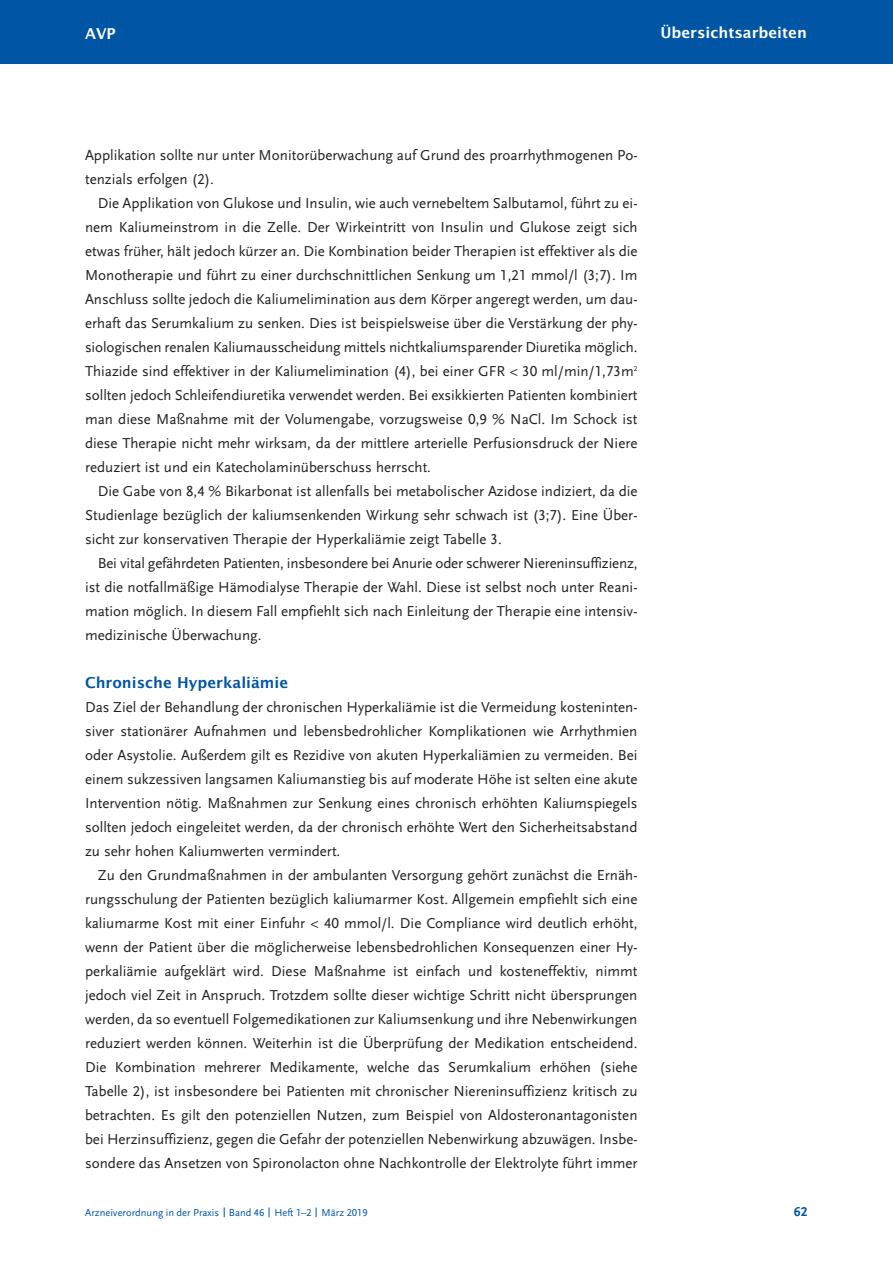
<style>
.page{position:relative;width:893px;height:1263px;background:#fff}
.page>*{position:absolute;margin:0;border:0;box-sizing:border-box;transform-origin:0 0}
.t1{font:15px/24px "Scala Sans LF";color:#231f20;text-align:justify}
.t2{font:600 15px "Lucida Sans";color:#0155a5}
.t3{font:600 15px "Lucida Sans";color:#fff}
.t4{font:700 13.5px "Scala Sans LF";color:#0155a5}
.t5{font:10.5px "Scala Sans LF";color:#0155a5}
</style>
<div class="page">
<div style="left:0;top:0;width:892px;height:64px;background:#0155a5"></div>
<p class="t3" style="left:85px;top:25px;width:32px">AVP</p>
<p class="t3" style="left:660px;top:24px;width:148px">Übersichtsarbeiten</p>
<p class="t1" style="left:85px;top:143px;width:554px">applikation sollte nur unter Monitorüberwachung auf Grund des proarrhythmogenen po&shy;tenzials erfolgen (2).</p>
<p class="t1" style="left:85px;top:191px;width:554px;text-indent:13px">die applikation von Glukose und insulin, wie auch vernebeltem Salbutamol, führt zu ei&shy;nem kaliumeinstrom in die Zelle. der Wirkeintritt von insulin und Glukose zeigt sich etwas früher, hält jedoch kürzer an. die kombination beider therapien ist effektiver als die Monotherapie und führt zu einer durchschnittlichen Senkung um 1,21 mmol/l (3;7). im anschluss sollte jedoch die kaliumelimination aus dem körper angeregt werden, um dau&shy;erhaft das Serumkalium zu senken. dies ist beispielsweise über die Verstärkung der phy&shy;siologischen renalen kaliumausscheidung mittels nichtkaliumsparender diuretika möglich. thiazide sind effektiver in der kaliumelimination (4), bei einer GFr &lt; 30 ml/min/1,73m<sup>2 </sup>sollten jedoch Schleifendiuretika verwendet werden. Bei exsikkierten patienten kombiniert man diese Maßnahme mit der Volumengabe, vorzugsweise 0,9 % nacl. im Schock ist diese therapie nicht mehr wirksam, da der mittlere arterielle perfusionsdruck der niere reduziert ist und ein katecholaminüberschuss herrscht.</p>
<p class="t1" style="left:85px;top:479px;width:554px;text-indent:13px">die Gabe von 8,4 % Bikarbonat ist allenfalls bei metabolischer azidose indiziert, da die Studienlage bezüglich der kaliumsenkenden Wirkung sehr schwach ist (3;7). Eine Über&shy;sicht zur konservativen therapie der hyperkaliämie zeigt tabelle 3.</p>
<p class="t1" style="left:85px;top:551px;width:554px;text-indent:13px">Bei vital gefährdeten patienten, insbesondere bei anurie oder schwerer niereninsuffizienz, ist die notfallmäßige hämodialyse therapie der Wahl. diese ist selbst noch unter reani&shy;mation möglich. in diesem Fall empfiehlt sich nach Einleitung der therapie eine intensiv&shy;medizinische Überwachung.</p>
<p class="t2" style="left:85px;top:674px;width:205px">Chronische Hyperkaliämie</p>
<p class="t1" style="left:85px;top:695px;width:554px">das Ziel der Behandlung der chronischen hyperkaliämie ist die Vermeidung kosteninten&shy;siver stationärer aufnahmen und lebensbedrohlicher komplikationen wie arrhythmien oder asystolie. außerdem gilt es rezidive von akuten hyperkaliämien zu vermeiden. Bei einem sukzessiven langsamen kaliumanstieg bis auf moderate höhe ist selten eine akute intervention nötig. Maßnahmen zur Senkung eines chronisch erhöhten kaliumspiegels sollten jedoch eingeleitet werden, da der chronisch erhöhte Wert den Sicherheitsabstand zu sehr hohen kaliumwerten vermindert.</p>
<p class="t1" style="left:85px;top:863px;width:554px;text-indent:13px">Zu den Grundmaßnahmen in der ambulanten Versorgung gehört zunächst die Ernäh&shy;rungsschulung der patienten bezüglich kaliumarmer kost. allgemein empfiehlt sich eine kaliumarme kost mit einer Einfuhr &lt; 40 mmol/l. die compliance wird deutlich erhöht, wenn der patient über die möglicherweise lebensbedrohlichen konsequenzen einer hy&shy;perkaliämie aufgeklärt wird. diese Maßnahme ist einfach und kosteneffektiv, nimmt jedoch viel Zeit in anspruch. trotzdem sollte dieser wichtige Schritt nicht übersprungen werden, da so eventuell Folgemedikationen zur kaliumsenkung und ihre nebenwirkungen reduziert werden können. Weiterhin ist die Überprüfung der Medikation entscheidend. die kombination mehrerer Medikamente, welche das Serumkalium erhöhen (siehe tabelle 2), ist insbesondere bei patienten mit chronischer niereninsuffizienz kritisch zu betrachten. Es gilt den potenziellen nutzen, zum Beispiel von aldosteronantagonisten bei herzinsuffizienz, gegen die Gefahr der potenziellen nebenwirkung abzuwägen. insbe&shy;sondere das ansetzen von Spironolacton ohne nachkontrolle der Elektrolyte führt immer</p>
<p class="t5" style="left:85px;top:1207px;width:284px">arzneiverordnung in der praxis Band 46 heft 1–2 März 2019</p>
<p class="t4" style="left:794px;top:1204px;width:15px">62</p>
</div>
